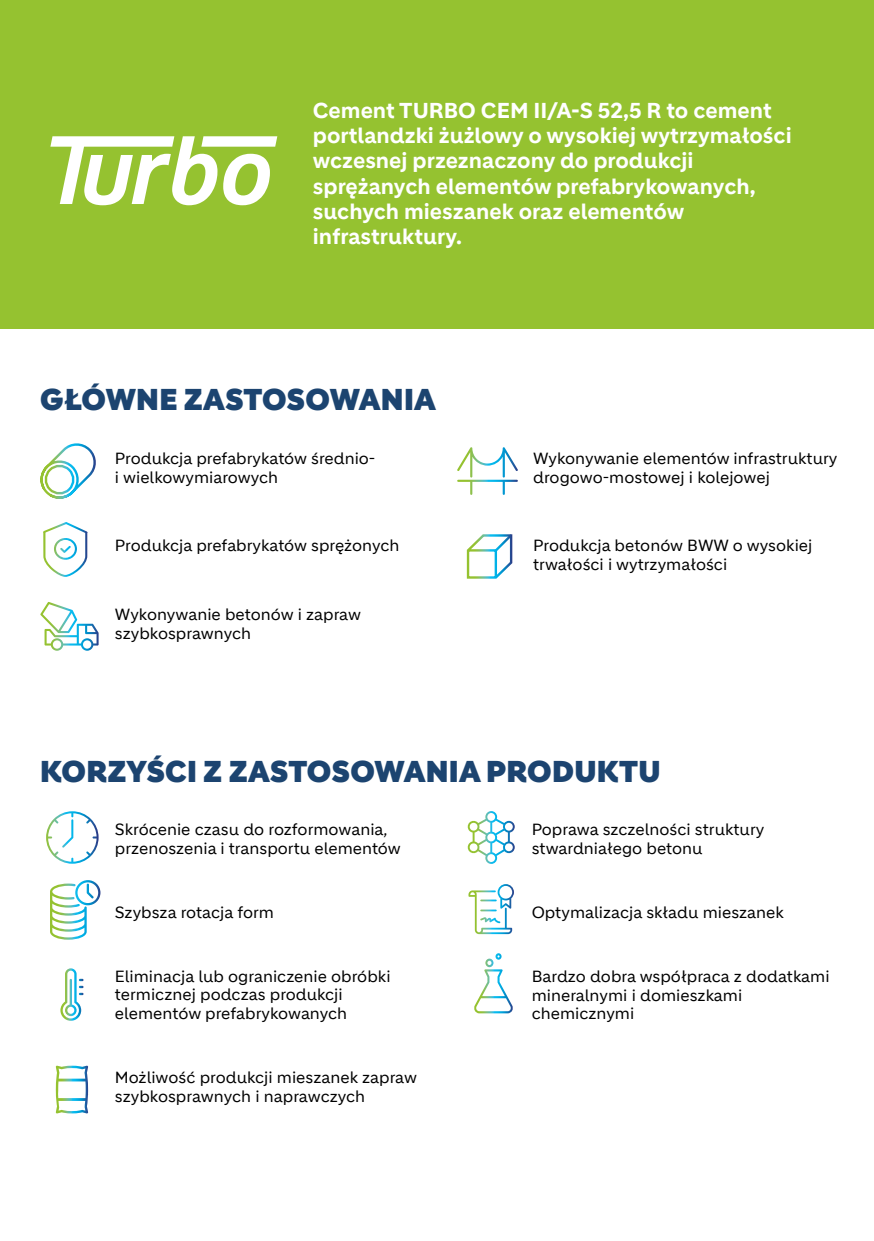
<style>
.page{position:relative;width:874px;height:1241px;background:#fff}
.page>*{position:absolute;margin:0;border:0;box-sizing:border-box;transform-origin:0 0}
.t1{font:900 29.4px "Holcim Headline";letter-spacing:.005em;color:#1c4470}
.t2{font:700 21px/25.2px "Holcim";color:#fff}
.t3{font:15.75px/18.9px "Holcim";color:#000}
</style>
<div class="page">
<div style="left:0;top:0;width:873px;height:329px;background:#95c230"></div>
<svg style="left:457px;top:447px;width:60px;height:48px"></svg>
<svg style="left:40px;top:443px;width:56px;height:56px"></svg>
<svg style="left:40px;top:602px;width:58px;height:48px"></svg>
<svg style="left:60px;top:968px;width:23px;height:52px"></svg>
<svg style="left:43px;top:522px;width:44px;height:55px"></svg>
<svg style="left:46px;top:811px;width:52px;height:52px"></svg>
<svg style="left:468px;top:884px;width:45px;height:49px"></svg>
<svg style="left:50px;top:880px;width:50px;height:59px"></svg>
<svg style="left:474px;top:953px;width:38px;height:60px"></svg>
<svg style="left:466px;top:534px;width:47px;height:45px"></svg>
<svg style="left:56px;top:1065px;width:32px;height:48px"></svg>
<svg style="left:50px;top:136px;width:227px;height:69px"></svg>
<svg style="left:467px;top:811px;width:47px;height:52px"></svg>
<h2 class="t2" style="left:313px;top:98px;width:480px">Cement TURBO CEM II/A-S 52,5 R to cement portlandzki żużlowy o wysokiej wytrzymałości wczesnej przeznaczony do produkcji sprężanych elementów prefabrykowanych, suchych mieszanek oraz elementów infrastruktury.</h2>
<h1 class="t1" style="left:40px;top:382px;width:397px">GŁÓWNE ZASTOSOWANIA</h1>
<p class="t3" style="left:115px;top:449px;width:262px">Produkcja prefabrykatów średnio&shy;i wielkowymiarowych</p>
<p class="t3" style="left:115px;top:536px;width:286px">Produkcja prefabrykatów sprężonych</p>
<p class="t3" style="left:115px;top:604px;width:247px">Wykonywanie betonów i zapraw szybkosprawnych</p>
<p class="t3" style="left:533px;top:449px;width:306px">Wykonywanie elementów infrastruktury drogowo-mostowej i kolejowej</p>
<p class="t3" style="left:533px;top:536px;width:280px">Produkcja betonów BWW o wysokiej trwałości i wytrzymałości</p>
<h1 class="t1" style="left:40px;top:754px;width:621px">KORZYŚCI Z ZASTOSOWANIA PRODUKTU</h1>
<p class="t3" style="left:115px;top:820px;width:287px">Skrócenie czasu do rozformowania, przenoszenia i transportu elementów</p>
<p class="t3" style="left:531px;top:820px;width:234px">Poprawa szczelności struktury stwardniałego betonu</p>
<p class="t3" style="left:115px;top:902px;width:160px">Szybsza rotacja form</p>
<p class="t3" style="left:531px;top:902px;width:253px">Optymalizacja składu mieszanek</p>
<p class="t3" style="left:115px;top:966px;width:277px">Eliminacja lub ograniczenie obróbki termicznej podczas produkcji elementów prefabrykowanych</p>
<p class="t3" style="left:531px;top:966px;width:299px">Bardzo dobra współpraca z dodatkami mineralnymi i domieszkami chemicznymi</p>
<p class="t3" style="left:115px;top:1067px;width:303px">Możliwość produkcji mieszanek zapraw szybkosprawnych i naprawczych</p>
</div>
